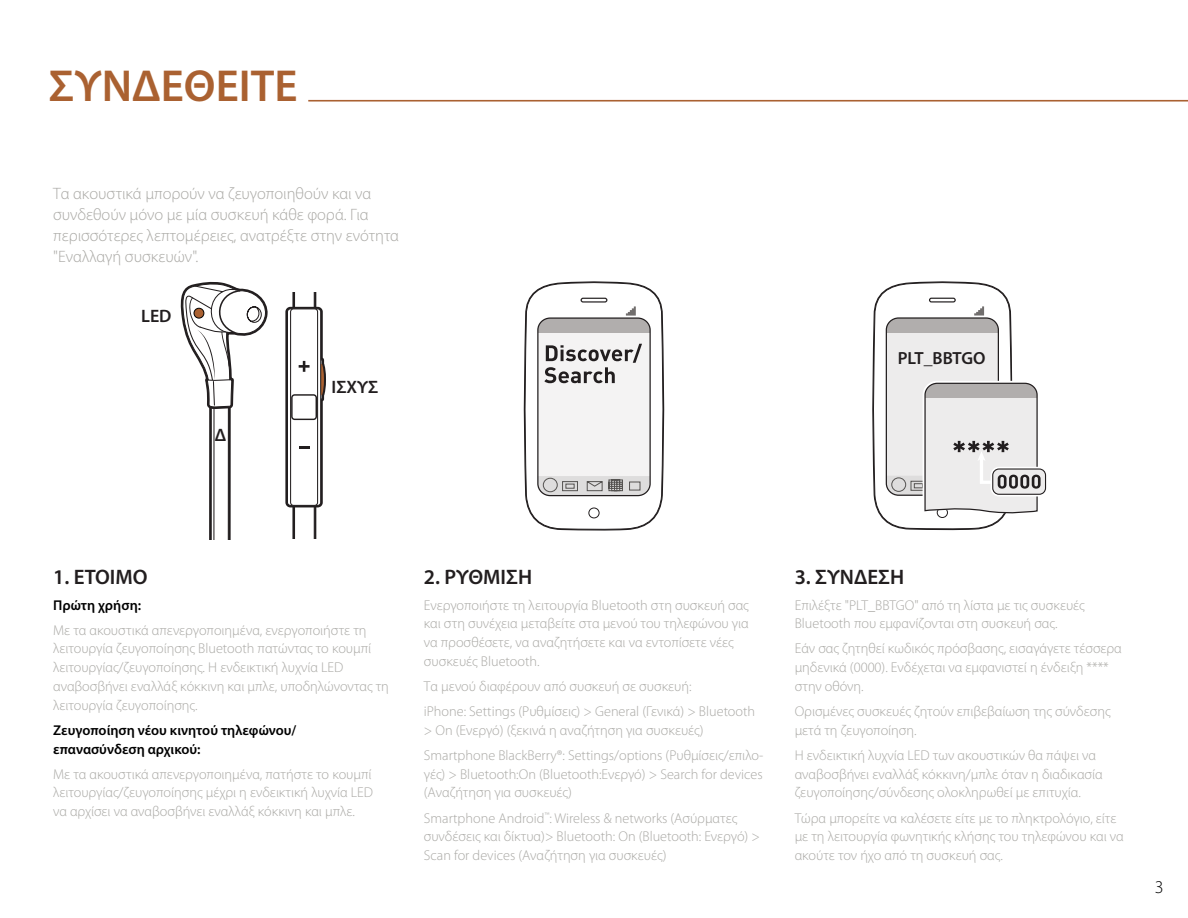
<style>
.page{position:relative;width:1188px;height:918px;background:#fff}
.page>*{position:absolute;margin:0;border:0;box-sizing:border-box;transform-origin:0 0}
.t1{font:600 45px "Myriad Pro";color:#aa6131}
.t2{font:600 21px "Myriad Pro";color:#221e1f}
.t3{font:600 18px "Myriad Pro";color:#221e1f}
.t4{font:300 18px "Myriad Pro";color:#000}
.t5{font:600 17.55px "Myriad Pro";letter-spacing:-.005em;color:#221e1f}
.t6{font:300 16.5px/21px "Myriad Pro";color:#a9a8a4}
.t7{font:300 14.25px/18.8px "Myriad Pro";color:#a9a8a4}
.t8{font:600 14.25px/18.8px "Myriad Pro";color:#000}
</style>
<div class="page">
<div style="left:285px;top:307px;width:38px;height:200px;border:4px solid #221e1f;border-radius:3px"></div>
<div style="left:287px;top:309px;width:34px;height:196px;background:#fff;border-radius:3px"></div>
<div style="left:287px;top:308px;width:34px;height:198px;border:1px solid #221e1f;border-radius:3px"></div>
<div style="left:290px;top:308px;width:28px;height:198px;border:1px solid #221e1f;border-radius:3px"></div>
<svg style="left:292px;top:293px;width:34px;height:246px"></svg>
<div style="left:297px;top:400px;width:14px;height:14px;background:#fff;border-radius:2px"></div>
<div style="left:291px;top:394px;width:26px;height:26px;border:1px solid #221e1f;border-radius:3px"></div>
<svg style="left:180px;top:281px;width:88px;height:259px"></svg>
<div style="left:194px;top:308px;width:10px;height:10px;background:#aa6131;border-radius:50%"></div>
<div style="left:194px;top:308px;width:10px;height:10px;border:1px solid #000;border-radius:50%"></div>
<svg style="left:523px;top:281px;width:142px;height:250px"></svg>
<div style="left:991px;top:467px;width:57px;height:29px;border:4px solid #fff;border-radius:6px"></div>
<div style="left:993px;top:469px;width:53px;height:25px;background:#edecec;border-radius:6px"></div>
<div style="left:992px;top:468px;width:54px;height:27px;border:1px solid #221e1f;border-radius:6px"></div>
<svg style="left:872px;top:281px;width:170px;height:250px"></svg>
<hr style="left:308px;top:100px;width:880px;height:2px;background:#aa6131">
<h1 class="t1" style="left:49px;top:57px;width:250px">ΣΥΝΔΕΘΕΙΤΕ</h1>
<p class="t6" style="left:53px;top:183px;width:347px">Τα ακουστικά μπορούν να ζευγοποιηθούν και να συνδεθούν μόνο με μία συσκευή κάθε φορά. Για περισσότερες λεπτομέρειες, ανατρέξτε στην ενότητα "Εναλλαγή συσκευών".</p>
<p class="t3" style="left:141px;top:305px;width:32px">LED</p>
<p class="t3" style="left:215px;top:424px;width:13px">Δ</p>
<p class="t3" style="left:332px;top:375px;width:48px">ΙΣΧΥΣ</p>
<p class="t5" style="left:898px;top:347px;width:89px">PLT_BBTGO</p>
<h2 class="t2" style="left:53px;top:564px;width:96px">1. ΕΤΟΙΜΟ</h2>
<p class="t8" style="left:53px;top:595px;width:90px">Πρώτη χρήση:</p>
<p class="t7" style="left:53px;top:620px;width:337px">Με τα ακουστικά απενεργοποιημένα, ενεργοποιήστε τη λειτουργία ζευγοποίησης Bluetooth πατώντας το κουμπί λειτουργίας/ζευγοποίησης. Η ενδεικτική λυχνία LED αναβοσβήνει εναλλάξ κόκκινη και μπλε, υποδηλώνοντας τη λειτουργία ζευγοποίησης.</p>
<p class="t8" style="left:53px;top:720px;width:245px">Ζευγοποίηση νέου κινητού τηλεφώνου/ επανασύνδεση αρχικού:</p>
<p class="t7" style="left:53px;top:764px;width:321px;text-align:justify">Με τα ακουστικά απενεργοποιημένα, πατήστε το κουμπί λειτουργίας/ζευγοποίησης μέχρι η ενδεικτική λυχνία LED να αρχίσει να αναβοσβήνει εναλλάξ κόκκινη και μπλε.</p>
<h2 class="t2" style="left:424px;top:564px;width:110px">2. ΡΥΘΜΙΣΗ</h2>
<p class="t7" style="left:424px;top:595px;width:326px">Ενεργοποιήστε τη λειτουργία Bluetooth στη συσκευή σας και στη συνέχεια μεταβείτε στα μενού του τηλεφώνου για να προσθέσετε, να αναζητήσετε και να εντοπίσετε νέες συσκευές Bluetooth.</p>
<p class="t7" style="left:424px;top:674px;width:333px;line-height:25px">Τα μενού διαφέρουν από συσκευή σε συσκευή:<br>iPhone: Settings (Ρυθμίσεις) &gt; General (Γενικά) &gt; Bluetooth</p>
<p class="t7" style="left:424px;top:717px;width:341px;line-height:25px">&gt; On (Ενεργό) (ξεκινά η αναζήτηση για συσκευές)<br>Smartphone BlackBerry®: Settings/options (Ρυθμίσεις/επιλο-</p>
<p class="t7" style="left:424px;top:764px;width:340px">γές) &gt; Bluetooth:On (Bluetooth:Ενεργό) &gt; Search for devices (Αναζήτηση για συσκευές)</p>
<p class="t7" style="left:424px;top:808px;width:338px">Smartphone Android<sup>™</sup>: Wireless &amp; networks (Ασύρματες συνδέσεις και δίκτυα)&gt; Bluetooth: On (Bluetooth: Ενεργό) &gt;<br>Scan for devices (Αναζήτηση για συσκευές)</p>
<h2 class="t2" style="left:795px;top:564px;width:111px">3. ΣΥΝΔΕΣΗ</h2>
<p class="t7" style="left:795px;top:595px;width:292px">Επιλέξτε "PLT_BBTGO" από τη λίστα με τις συσκευές<br>Bluetooth που εμφανίζονται στη συσκευή σας.</p>
<p class="t7" style="left:795px;top:639px;width:329px">Εάν σας ζητηθεί κωδικός πρόσβασης, εισαγάγετε τέσσερα μηδενικά (0000). Ενδέχεται να εμφανιστεί η ένδειξη **** στην οθόνη.</p>
<p class="t7" style="left:795px;top:702px;width:317px">Ορισμένες συσκευές ζητούν επιβεβαίωση της σύνδεσης μετά τη ζευγοποίηση.</p>
<p class="t7" style="left:795px;top:746px;width:310px">Η ενδεικτική λυχνία LED των ακουστικών θα πάψει να αναβοσβήνει εναλλάξ κόκκινη/μπλε όταν η διαδικασία ζευγοποίησης/σύνδεσης ολοκληρωθεί με επιτυχία.</p>
<p class="t7" style="left:795px;top:808px;width:331px">Τώρα μπορείτε να καλέσετε είτε με το πληκτρολόγιο, είτε με τη λειτουργία φωνητικής κλήσης του τηλεφώνου και να ακούτε τον ήχο από τη συσκευή σας.</p>
<p class="t4" style="left:1155px;top:876px;width:10px">3</p>
</div>
